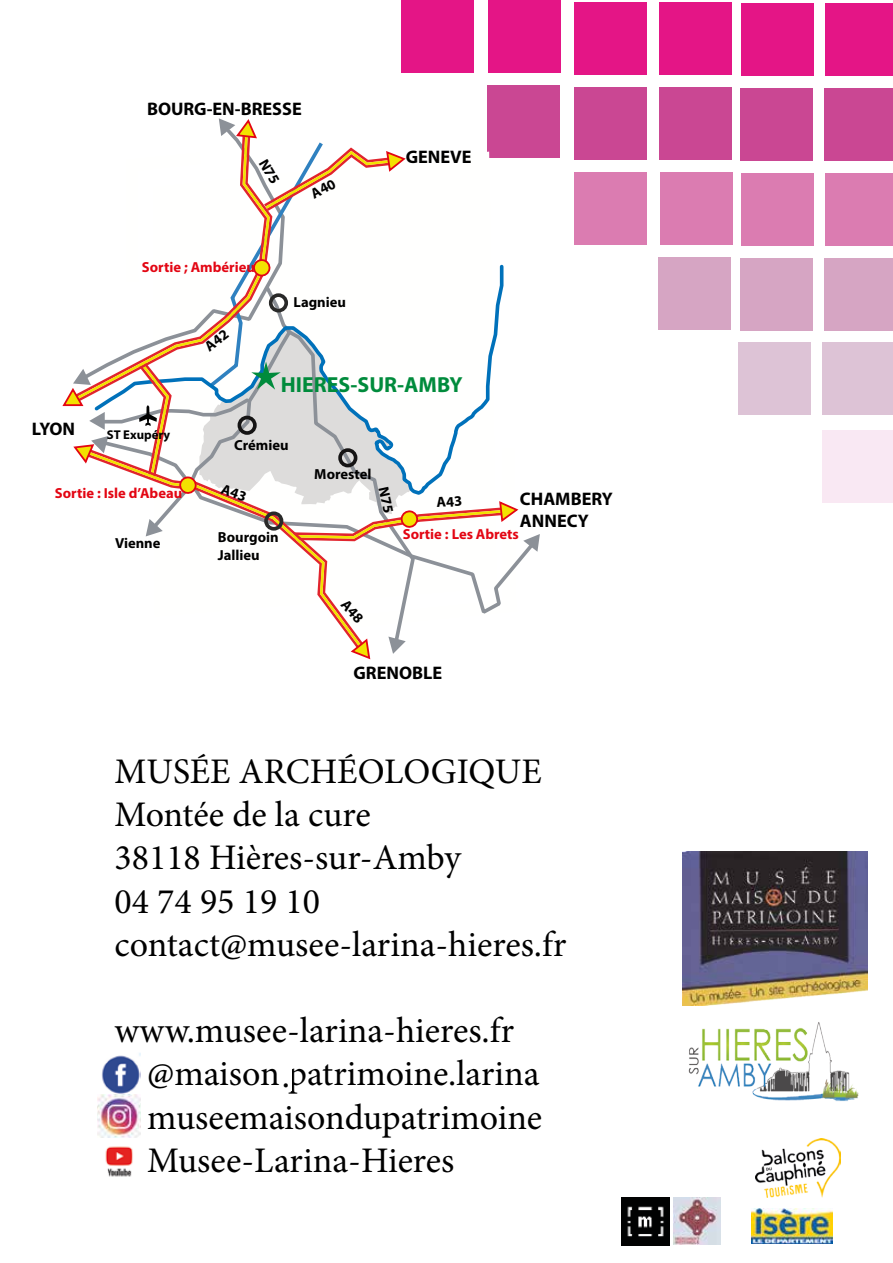
<style>
.page{position:relative;width:893px;height:1263px;background:#fff}
.page>*{position:absolute;margin:0;border:0;box-sizing:border-box;transform-origin:0 0}
.t1{font:36px/43.2px "Minion Pro";color:#000}
.t2{font:700 21.9px "Myriad Pro";color:#008b3c}
.t3{font:700 18.15px/21.9px "Myriad Pro";color:#000}
.t4{font:700 14.55px "Myriad Pro";color:#e30613}
.t5{font:700 14.55px/17.5px "Myriad Pro";color:#000}
.t6{font:700 12.75px "Myriad Pro";color:#000}
</style>
<div class="page">
<div style="left:825px;top:3px;width:68px;height:72px;background:#e41586"></div>
<div style="left:826px;top:174px;width:67px;height:72px;background:#db7cb1"></div>
<div style="left:825px;top:88px;width:68px;height:72px;background:#ca4793"></div>
<div style="left:824px;top:258px;width:69px;height:72px;background:#d6a5c3"></div>
<div style="left:822px;top:343px;width:71px;height:72px;background:#ddc3d6"></div>
<div style="left:741px;top:3px;width:72px;height:72px;background:#e41586"></div>
<div style="left:741px;top:174px;width:72px;height:72px;background:#db7cb1"></div>
<div style="left:741px;top:88px;width:72px;height:72px;background:#ca4793"></div>
<div style="left:740px;top:258px;width:72px;height:72px;background:#d6a5c3"></div>
<div style="left:738px;top:343px;width:72px;height:72px;background:#ddc3d6"></div>
<div style="left:660px;top:3px;width:72px;height:72px;background:#e41586"></div>
<div style="left:660px;top:173px;width:72px;height:72px;background:#db7cb1"></div>
<div style="left:659px;top:88px;width:72px;height:72px;background:#ca4793"></div>
<div style="left:659px;top:257px;width:72px;height:72px;background:#d6a5c3"></div>
<div style="left:575px;top:2px;width:72px;height:72px;background:#e41586"></div>
<div style="left:575px;top:172px;width:72px;height:72px;background:#db7cb1"></div>
<div style="left:574px;top:87px;width:72px;height:72px;background:#ca4793"></div>
<div style="left:488px;top:1px;width:72px;height:72px;background:#e41586"></div>
<div style="left:488px;top:86px;width:72px;height:72px;background:#ca4793"></div>
<div style="left:822px;top:430px;width:71px;height:72px;background:#f9e8f3"></div>
<div style="left:402px;top:0;width:72px;height:72px;background:#e41586"></div>
<img style="left:752px;top:1208px;width:81px;height:35px">
<img style="left:683px;top:851px;width:184px;height:154px">
<img style="left:688px;top:1022px;width:171px;height:79px">
<img style="left:673px;top:1197px;width:47px;height:47px">
<img style="left:756px;top:1138px;width:84px;height:59px">
<img style="left:621px;top:1197px;width:49px;height:48px">
<img style="left:100px;top:1053px;width:40px;height:42px">
<img style="left:105px;top:1146px;width:28px;height:31px">
<img style="left:97px;top:1095px;width:43px;height:42px">
<svg style="left:62px;top:118px;width:478px;height:542px"></svg>
<p class="t3" style="left:147px;top:97px;width:156px">BOURG-EN-BRESSE</p>
<p class="t4" style="left:142px;top:258px;width:115px">Sortie ; Ambérieu</p>
<p class="t5" style="left:294px;top:293px;width:54px">Lagnieu</p>
<p class="t3" style="left:406px;top:146px;width:67px">GENEVE</p>
<p class="t3" style="left:32px;top:417px;width:45px">LYON</p>
<p class="t6" style="left:107px;top:426px;width:65px">ST Exupéry</p>
<p class="t2" style="left:281px;top:371px;width:183px">HIERES-SUR-AMBY</p>
<p class="t5" style="left:234px;top:436px;width:56px">Crémieu</p>
<p class="t5" style="left:314px;top:465px;width:59px">Morestel</p>
<p class="t4" style="left:55px;top:484px;width:129px">Sortie : Isle d’Abeau</p>
<p class="t5" style="left:115px;top:534px;width:47px">Vienne</p>
<p class="t5" style="left:218px;top:528px;width:62px">Bourgoin<br>Jallieu</p>
<p class="t3" style="left:520px;top:488px;width:94px">CHAMBERY<br>ANNECY</p>
<p class="t4" style="left:403px;top:525px;width:118px">Sortie : Les Abrets</p>
<p class="t3" style="left:354px;top:661px;width:90px">GRENOBLE</p>
<p class="t1" style="left:115px;top:750px;width:453px">MUSÉE ARCHÉOLOGIQUE<br>Montée de la cure<br>38118 Hières-sur-Amby<br>04 74 95 19 10 contact@musee-larina-hieres.fr</p>
<p class="t1" style="left:147px;top:1009px;width:397px;text-indent:-33px">www.musee-larina-hieres.fr @maison;patrimoine.larina museemaisondupatrimoine<br>Musee-Larina-Hieres</p>
<p class="t1" style="left:282px;top:1054px;width:10px">.</p>
</div>
